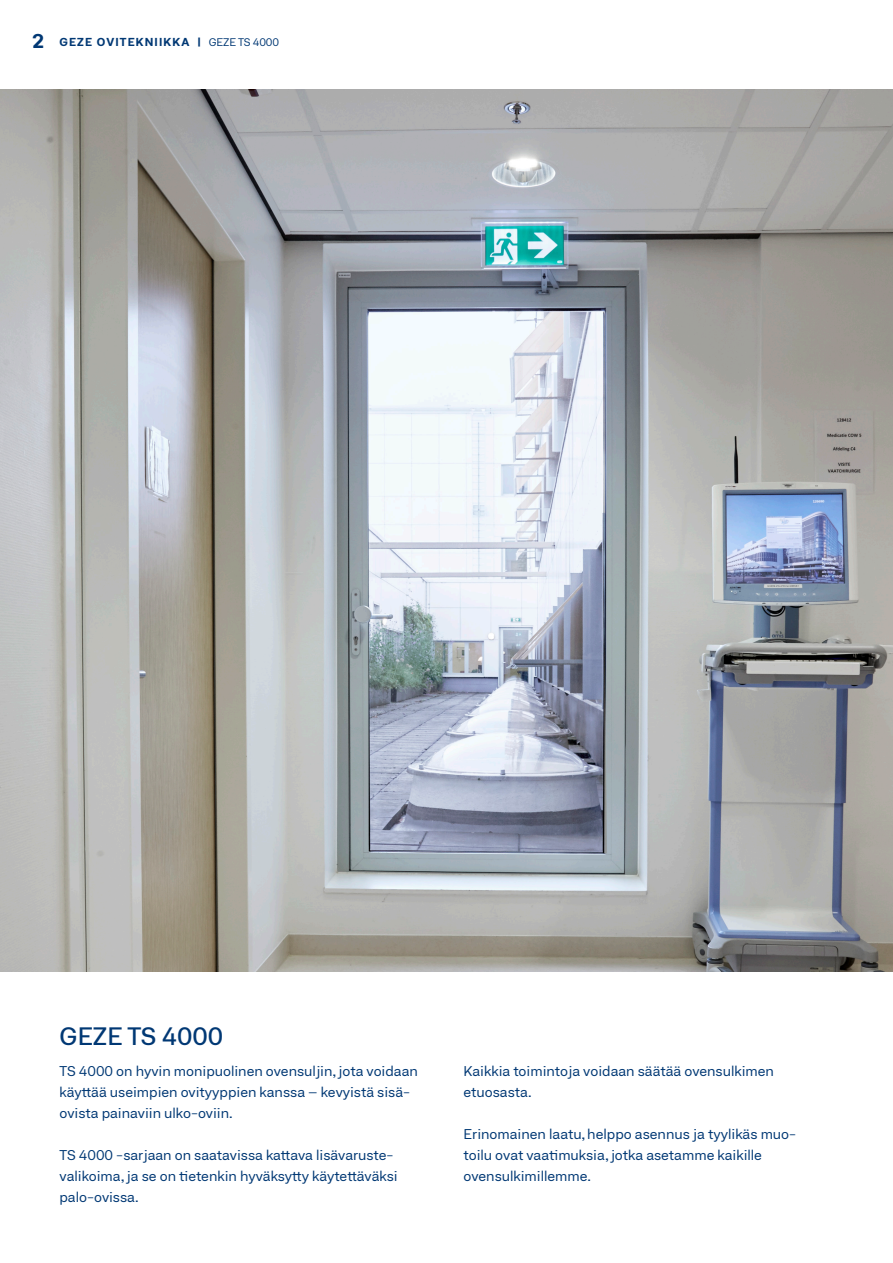
<style>
.page{position:relative;width:893px;height:1263px;background:#fff}
.page>*{position:absolute;margin:0;border:0;box-sizing:border-box;transform-origin:0 0}
.SUB_HEADLINE{font:500 expanded 24px "Neufile Grotesk";color:#013874}
.BRØDTEKST{font:expanded 13.5px/21px "Neufile Grotesk";color:#013874}
.t1{font:700 expanded 11.25px "Neufile Grotesk";letter-spacing:.1em;color:#013874}
.s1{font-size:19.5px}
.s2{font-weight:400;font-size:10.5px}
</style>
<div class="page">
<img style="left:0;top:89px;width:893px;height:882px">
<p class="t1" style="left:32px;top:35px;width:249px"><span class="s1">2</span> GEZE OVITEKNIIKKA | <span class="s2">GEZE TS 4000</span></p>
<p class="SUB_HEADLINE" style="left:60px;top:1021px;width:165px">GEZE TS 4000</p>
<p class="BRØDTEKST" style="left:60px;top:1061px;width:360px">TS 4000 on hyvin monipuolinen ovensuljin, jota voidaan käyttää useimpien ovityyppien kanssa – kevyistä sisä&shy;ovista painaviin ulko-oviin.</p>
<p class="BRØDTEKST" style="left:60px;top:1145px;width:340px">TS 4000 -sarjaan on saatavissa kattava lisävaruste&shy;valikoima, ja se on tietenkin hyväksytty käytettäväksi palo-ovissa.</p>
<p class="BRØDTEKST" style="left:463px;top:1061px;width:312px">Kaikkia toimintoja voidaan säätää ovensulkimen etuosasta.</p>
<p class="BRØDTEKST" style="left:463px;top:1124px;width:334px">Erinomainen laatu, helppo asennus ja tyylikäs muo&shy;toilu ovat vaatimuksia, jotka asetamme kaikille ovensulkimillemme.</p>
</div>
